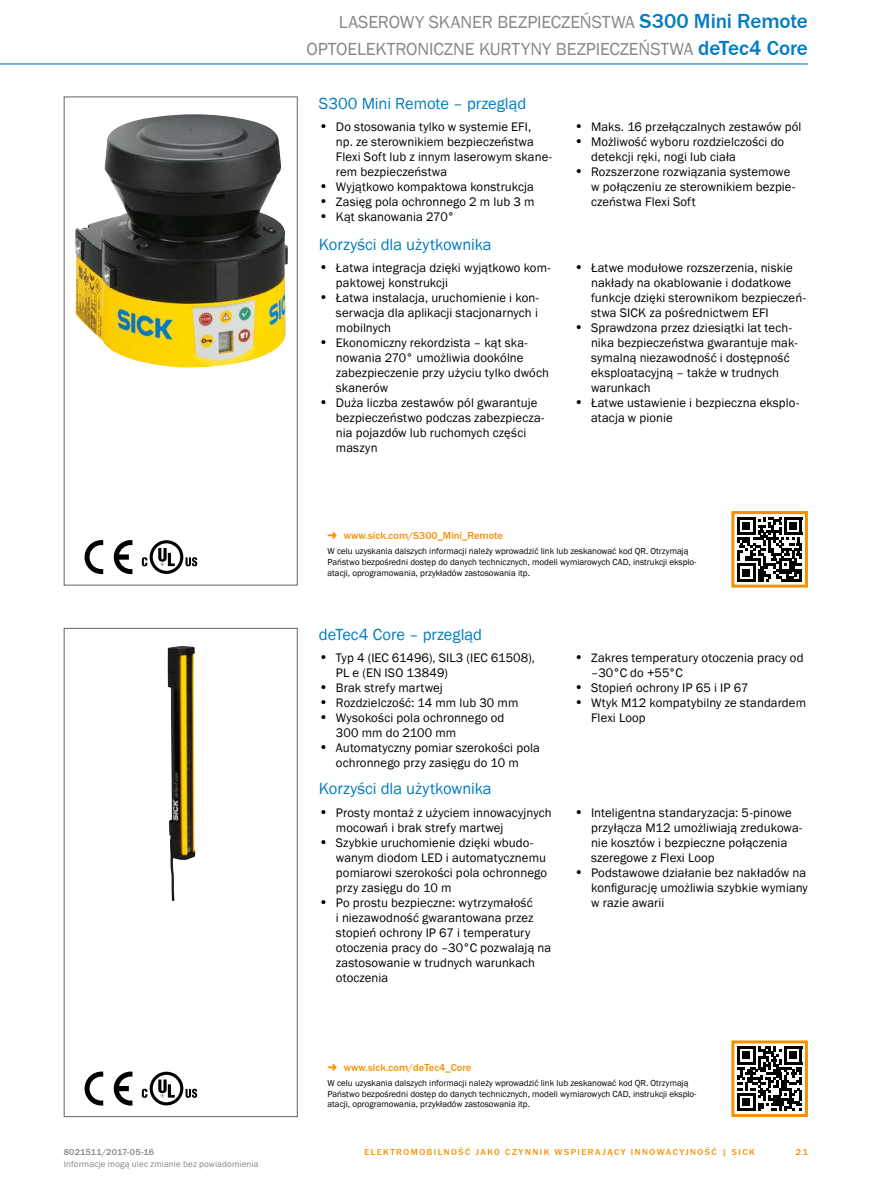
<style>
.page{position:relative;width:893px;height:1188px;background:#fff}
.page>*{position:absolute;margin:0;border:0;box-sizing:border-box;transform-origin:0 0}
.t1{font:500 21px "SICK Franklin";letter-spacing:-.005em;color:#007cc2}
.t2{font:18px "SICK Franklin";color:#878787}
.t3{font:16.5px "SICK Franklin";color:#007cc2}
.t4{font:12.75px/15px "SICK Franklin";letter-spacing:.01em;color:#000}
.t5{font:500 10.5px "SICK Franklin";color:#f39200}
.t6{font:9px/10.8px "SICK Franklin";color:#000}
.t7{font:500 9px "SICK Franklin";letter-spacing:.17em;color:#f39200}
.t8{font:9px "SICK Franklin";letter-spacing:.02em;color:#878787}
.t9{font:500 9px "SICK Franklin";letter-spacing:.02em;color:#878787}
.s1{font-size:14.25px}
</style>
<div class="page">
<hr style="left:0;top:63px;width:808px;height:2px;background:#007cc2">
<img style="left:75px;top:114px;width:213px;height:254px">
<svg style="left:85px;top:540px;width:18px;height:34px"></svg>
<svg style="left:114px;top:540px;width:18px;height:34px"></svg>
<svg style="left:186px;top:557px;width:11px;height:9px"></svg>
<svg style="left:150px;top:540px;width:33px;height:34px"></svg>
<div style="left:153px;top:543px;width:27px;height:28px;background:#fff;border-radius:50%"></div>
<svg style="left:142px;top:557px;width:5px;height:9px"></svg>
<svg style="left:158px;top:548px;width:17px;height:18px"></svg>
<div style="left:64px;top:97px;width:234px;height:488px;border:1px solid #646363"></div>
<svg style="left:737px;top:517px;width:65px;height:65px"></svg>
<hr style="left:784px;top:517px;width:18px;height:3px;background:#000">
<div style="left:731px;top:511px;width:77px;height:77px;border:3px solid #f39200"></div>
<img style="left:168px;top:646px;width:27px;height:255px">
<svg style="left:85px;top:1072px;width:18px;height:34px"></svg>
<svg style="left:114px;top:1072px;width:18px;height:34px"></svg>
<svg style="left:186px;top:1089px;width:11px;height:9px"></svg>
<svg style="left:150px;top:1072px;width:33px;height:33px"></svg>
<div style="left:153px;top:1075px;width:27px;height:27px;background:#fff;border-radius:50%"></div>
<svg style="left:142px;top:1089px;width:5px;height:9px"></svg>
<svg style="left:158px;top:1080px;width:17px;height:18px"></svg>
<div style="left:64px;top:628px;width:234px;height:489px;border:1px solid #646363"></div>
<svg style="left:737px;top:1046px;width:65px;height:65px"></svg>
<hr style="left:784px;top:1046px;width:18px;height:3px;background:#000">
<div style="left:731px;top:1040px;width:77px;height:77px;border:3px solid #f39200"></div>
<p class="t9" style="left:64px;top:1146px;width:92px">8021511/2017-05-16</p>
<p class="t8" style="left:64px;top:1159px;width:196px">Informacje mogą ulec zmianie bez powiadomienia</p>
<h2 class="t2" style="left:339px;top:11px;width:22px">Laserowy</h2>
<h2 class="t2" style="left:429px;top:11px;width:12px">skaner</h2>
<h2 class="t2" style="left:497px;top:11px;width:11px">bezpieczeństwa</h2>
<h1 class="t1" style="left:640px;top:8px;width:170px">S300 Mini Remote</h1>
<h2 class="t2" style="left:306px;top:38px;width:22px">Optoelektroniczne</h2>
<h2 class="t2" style="left:479px;top:38px;width:12px">kurtyny</h2>
<h2 class="t2" style="left:556px;top:38px;width:11px">bezpieczeństwa</h2>
<h1 class="t1" style="left:698px;top:35px;width:111px">deTec4 Core</h1>
<p class="t3" style="left:319px;top:93px;width:209px">S300 Mini Remote – przegląd</p>
<p class="t4" style="left:336px;top:119px;width:218px;text-indent:-17px"><span class="s1">•</span> Do stosowania tylko w systemie EFI,<br>np. ze sterownikiem bezpieczeństwa Flexi Soft lub z innym laserowym skane&shy;rem bezpieczeństwa</p>
<p class="t4" style="left:319px;top:179px;width:217px"><span class="s1">•</span> Wyjątkowo kompaktowa konstrukcja</p>
<p class="t4" style="left:319px;top:194px;width:217px"><span class="s1">•</span> Zasięg pola ochronnego 2 m lub 3 m</p>
<p class="t4" style="left:319px;top:209px;width:137px"><span class="s1">•</span> Kąt skanowania 270°</p>
<p class="t3" style="left:319px;top:234px;width:174px">Korzyści dla użytkownika</p>
<p class="t4" style="left:336px;top:261px;width:216px;text-indent:-17px"><span class="s1">•</span> Łatwa integracja dzięki wyjątkowo kom&shy;paktowej konstrukcji</p>
<p class="t4" style="left:336px;top:291px;width:204px;text-align:justify;text-indent:-17px"><span class="s1">•</span> Łatwa instalacja, uruchomienie i kon&shy;serwacja dla aplikacji stacjonarnych i mobilnych</p>
<p class="t4" style="left:336px;top:336px;width:215px;text-indent:-17px"><span class="s1">•</span> Ekonomiczny rekordzista – kąt ska&shy;nowania 270° umożliwia dookólne zabezpieczenie przy użyciu tylko dwóch skanerów</p>
<p class="t4" style="left:336px;top:396px;width:210px;text-indent:-17px"><span class="s1">•</span> Duża liczba zestawów pól gwarantuje bezpieczeństwo podczas zabezpiecza&shy;nia pojazdów lub ruchomych części maszyn</p>
<p class="t4" style="left:574px;top:119px;width:229px"><span class="s1">•</span> Maks. 16 przełączalnych zestawów pól</p>
<p class="t4" style="left:591px;top:134px;width:195px;text-indent:-17px"><span class="s1">•</span> Możliwość wyboru rozdzielczości do detekcji ręki, nogi lub ciała</p>
<p class="t4" style="left:591px;top:164px;width:206px;text-indent:-17px"><span class="s1">•</span> Rozszerzone rozwiązania systemowe w połączeniu ze sterownikiem bezpie&shy;czeństwa Flexi Soft</p>
<p class="t4" style="left:591px;top:261px;width:216px;text-indent:-17px"><span class="s1">•</span> Łatwe modułowe rozszerzenia, niskie nakłady na okablowanie i dodatkowe funkcje dzięki sterownikom bezpieczeń&shy;stwa SICK za pośrednictwem EFI</p>
<p class="t4" style="left:591px;top:321px;width:208px;text-indent:-17px"><span class="s1">•</span> Sprawdzona przez dziesiątki lat tech&shy;nika bezpieczeństwa gwarantuje mak&shy;symalną niezawodność i dostępność eksploatacyjną – także w trudnych warunkach</p>
<p class="t4" style="left:591px;top:396px;width:210px;text-indent:-17px"><span class="s1">•</span> Łatwe ustawienie i bezpieczna eksplo&shy;atacja w pionie</p>
<p class="t5" style="left:344px;top:529px;width:160px">www.sick.com/S300_Mini_Remote</p>
<p class="t6" style="left:327px;top:546px;width:371px">W celu uzyskania dalszych informacji należy wprowadzić link lub zeskanować kod QR. Otrzymają<br>Państwo bezpośredni dostęp do danych technicznych, modeli wymiarowych CAD, instrukcji eksplo&shy;atacji, oprogramowania, przykładów zastosowania itp.</p>
<p class="t3" style="left:319px;top:624px;width:165px">deTec4 Core – przegląd</p>
<p class="t4" style="left:336px;top:651px;width:200px;text-indent:-17px"><span class="s1">•</span> Typ 4 (IEC 61496), SIL3 (IEC 61508),<br>PL e (EN ISO 13849)</p>
<p class="t4" style="left:319px;top:681px;width:125px"><span class="s1">•</span> Brak strefy martwej</p>
<p class="t4" style="left:319px;top:696px;width:201px"><span class="s1">•</span> Rozdzielczość: 14 mm lub 30 mm</p>
<p class="t4" style="left:336px;top:711px;width:170px;text-indent:-17px"><span class="s1">•</span> Wysokości pola ochronnego od<br>300 mm do 2100 mm</p>
<p class="t4" style="left:319px;top:741px;width:223px;text-align:center"><span class="s1">•</span> Automatyczny pomiar szerokości pola ochronnego przy zasięgu do 10 m</p>
<p class="t3" style="left:319px;top:779px;width:174px">Korzyści dla użytkownika</p>
<p class="t4" style="left:336px;top:805px;width:217px;text-indent:-17px"><span class="s1">•</span> Prosty montaż z użyciem innowacyjnych mocowań i brak strefy martwej</p>
<p class="t4" style="left:336px;top:835px;width:213px;text-indent:-17px"><span class="s1">•</span> Szybkie uruchomienie dzięki wbudo&shy;wanym diodom LED i automatycznemu pomiarowi szerokości pola ochronnego przy zasięgu do 10 m</p>
<p class="t4" style="left:336px;top:895px;width:217px;text-indent:-17px"><span class="s1">•</span> Po prostu bezpieczne: wytrzymałość<br>i niezawodność gwarantowana przez stopień ochrony IP 67 i temperatury otoczenia pracy do –30°C pozwalają na zastosowanie w trudnych warunkach otoczenia</p>
<p class="t4" style="left:591px;top:651px;width:214px;text-indent:-17px"><span class="s1">•</span> Zakres temperatury otoczenia pracy od –30°C do +55°C</p>
<p class="t4" style="left:574px;top:681px;width:176px"><span class="s1">•</span> Stopień ochrony IP 65 i IP 67</p>
<p class="t4" style="left:591px;top:696px;width:216px;text-indent:-17px"><span class="s1">•</span> Wtyk M12 kompatybilny ze standardem<br>Flexi Loop</p>
<p class="t4" style="left:591px;top:805px;width:213px;text-indent:-17px"><span class="s1">•</span> Inteligentna standaryzacja: 5-pinowe przyłącza M12 umożliwiają zredukowa&shy;nie kosztów i bezpieczne połączenia szeregowe z Flexi Loop</p>
<p class="t4" style="left:591px;top:865px;width:218px;text-indent:-17px"><span class="s1">•</span> Podstawowe działanie bez nakładów na konfigurację umożliwia szybkie wymiany w razie awarii</p>
<p class="t5" style="left:344px;top:1061px;width:129px">www.sick.com/deTec4_Core</p>
<p class="t6" style="left:327px;top:1078px;width:371px">W celu uzyskania dalszych informacji należy wprowadzić link lub zeskanować kod QR. Otrzymają<br>Państwo bezpośredni dostęp do danych technicznych, modeli wymiarowych CAD, instrukcji eksplo&shy;atacji, oprogramowania, przykładów zastosowania itp.</p>
<p class="t7" style="left:364px;top:1146px;width:392px">ELEKTROMOBILNOŚĆ JAKO CZYNNIK WSPIERAJĄCY INNOWACYJNOŚĆ | SICK</p>
<p class="t7" style="left:796px;top:1146px;width:14px">21</p>
</div>
